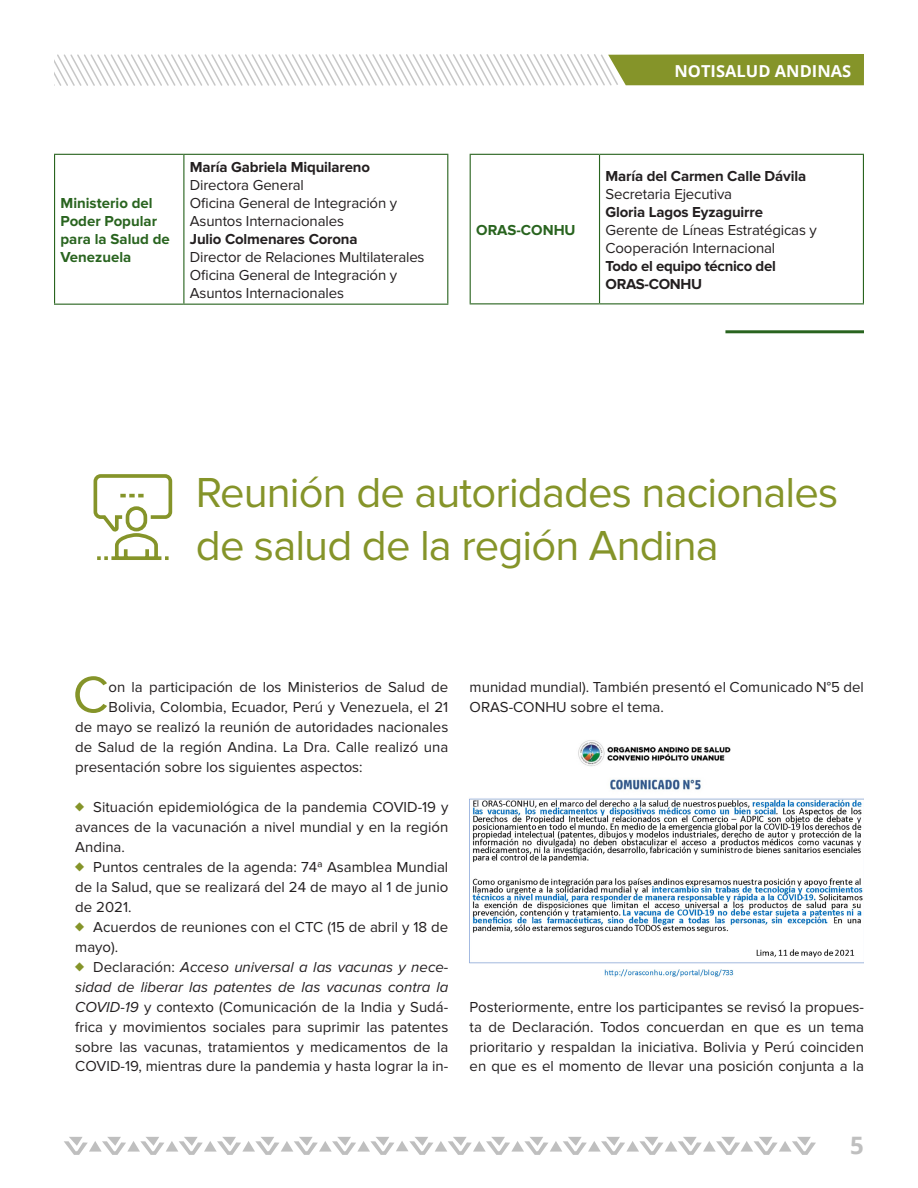
<style>
.page{position:relative;width:918px;height:1188px;background:#fff}
.page>*{position:absolute;margin:0;border:0;box-sizing:border-box;transform-origin:0 0}
.Primer_párrafo_-_Cap{font:53.25px "Proxima Nova";color:#859429}
.Títulos{font:43.5px/52.2px "Proxima Nova";letter-spacing:-.02em;color:#859429}
.t1{font:700 24px "Open Sans";color:#bfbfbf}
.t2{font:700 16.5px "Open Sans";color:#fff}
.Textos{font:15px/20px "Proxima Nova";color:#231f20}
.Primer_párrafo_-_Cap-2{font:15px "Proxima Nova";color:#231f20}
.Textos-2{font:700 15px "Proxima Nova";letter-spacing:-.01em;color:#231f20}
.Textos-3{font:700 15px/18px "Proxima Nova";color:#29641f}
.s1{font-weight:700;font-size:18px;color:#859429}
.s2{font-style:italic}
</style>
<div class="page">
<hr style="left:54px;top:154px;width:130px;height:1px;background:#29641f">
<hr style="left:184px;top:154px;width:264px;height:1px;background:#29641f">
<hr style="left:183px;top:155px;width:1px;height:149px;background:#29641f">
<hr style="left:54px;top:155px;width:1px;height:149px;background:#29641f">
<hr style="left:447px;top:155px;width:1px;height:149px;background:#29641f">
<hr style="left:54px;top:304px;width:130px;height:1px;background:#29641f">
<hr style="left:184px;top:304px;width:264px;height:1px;background:#29641f">
<svg style="left:64px;top:1137px;width:752px;height:18px"></svg>
<svg style="left:54px;top:54px;width:810px;height:32px"></svg>
<svg style="left:93px;top:474px;width:80px;height:86px"></svg>
<hr style="left:725px;top:330px;width:139px;height:3px;background:#29641f">
<hr style="left:599px;top:155px;width:1px;height:148px;background:#29641f">
<hr style="left:470px;top:303px;width:130px;height:1px;background:#29641f">
<hr style="left:600px;top:303px;width:264px;height:1px;background:#29641f">
<hr style="left:470px;top:154px;width:130px;height:1px;background:#29641f">
<hr style="left:470px;top:155px;width:1px;height:148px;background:#29641f">
<hr style="left:600px;top:154px;width:264px;height:1px;background:#29641f">
<hr style="left:863px;top:155px;width:1px;height:148px;background:#29641f">
<img style="left:469px;top:740px;width:395px;height:237px">
<p class="Textos-3" style="left:61px;top:195px;width:111px">Ministerio del<br>Poder Popular para la Salud de<br>Venezuela</p>
<p class="Textos-2" style="left:190px;top:159px;width:182px">María Gabriela Miquilareno</p>
<p class="Textos" style="left:190px;top:175px;width:116px">Directora General</p>
<p class="Textos" style="left:190px;top:194px;width:209px;line-height:18px">Oficina General de Integración y<br>Asuntos Internacionales</p>
<p class="Textos-2" style="left:190px;top:231px;width:169px">Julio Colmenares Corona</p>
<p class="Textos" style="left:190px;top:247px;width:236px">Director de Relaciones Multilaterales</p>
<p class="Textos" style="left:190px;top:266px;width:209px;line-height:18px">Oficina General de Integración y<br>Asuntos Internacionales</p>
<p class="t2" style="left:675px;top:59px;width:178px">NOTISALUD ANDINAS</p>
<p class="Textos-3" style="left:476px;top:221px;width:101px">ORAS-CONHU</p>
<p class="Textos-2" style="left:606px;top:167px;width:202px">María del Carmen Calle Dávila</p>
<p class="Textos" style="left:606px;top:184px;width:128px">Secretaria Ejecutiva</p>
<p class="Textos-2" style="left:606px;top:203px;width:159px">Gloria Lagos Eyzaguirre</p>
<p class="Textos" style="left:606px;top:221px;width:213px;line-height:18px">Gerente de Líneas Estratégicas y<br>Cooperación Internacional</p>
<p class="Textos-2" style="left:606px;top:257px;width:172px">Todo el equipo técnico del</p>
<p class="Textos-2" style="left:606px;top:275px;width:98px">ORAS-CONHU</p>
<p class="Títulos" style="left:196px;top:467px;width:644px">Reunión de autoridades nacionales de salud de la región Andina</p>
<p class="Primer_párrafo_-_Cap" style="left:73px;top:664px;width:38px">C</p>
<p class="Primer_párrafo_-_Cap-2" style="left:109px;top:679px;width:341px">on la participación de los Ministerios de Salud de</p>
<p class="Primer_párrafo_-_Cap-2" style="left:109px;top:699px;width:341px">Bolivia, Colombia, Ecuador, Perú y Venezuela, el 21</p>
<p class="Primer_párrafo_-_Cap-2" style="left:75px;top:719px;width:375px">de mayo se realizó la reunión de autoridades nacionales</p>
<p class="Primer_párrafo_-_Cap-2" style="left:75px;top:739px;width:375px">de Salud de la región Andina. La Dra. Calle realizó una</p>
<p class="Primer_párrafo_-_Cap-2" style="left:75px;top:759px;width:289px">presentación sobre los siguientes aspectos:</p>
<p class="Textos" style="left:75px;top:797px;width:375px;text-align:justify"><span class="s1">♦</span> Situación epidemiológica de la pandemia COVID-19 y avances de la vacunación a nivel mundial y en la región Andina.</p>
<p class="Textos" style="left:75px;top:857px;width:375px;text-align:justify"><span class="s1">♦</span> Puntos centrales de la agenda: 74ª Asamblea Mundial de la Salud, que se realizará del 24 de mayo al 1 de junio de 2021.</p>
<p class="Textos" style="left:75px;top:917px;width:375px"><span class="s1">♦</span> Acuerdos de reuniones con el CTC (15 de abril y 18 de mayo).</p>
<p class="Textos" style="left:75px;top:957px;width:375px;text-align:justify"><span class="s1">♦</span> Declaración: <span class="s2">Acceso universal a las vacunas y nece&shy;sidad de liberar las patentes de las vacunas contra la COVID-19</span> y contexto (Comunicación de la India y Sudá&shy;frica y movimientos sociales para suprimir las patentes sobre las vacunas, tratamientos y medicamentos de la COVID-19, mientras dure la pandemia y hasta lograr la in-</p>
<p class="Textos" style="left:470px;top:678px;width:396px">munidad mundial). También presentó el Comunicado N°5 del<br>ORAS-CONHU sobre el tema.</p>
<p class="Textos" style="left:470px;top:997px;width:396px;text-align:justify">Posteriormente, entre los participantes se revisó la propues&shy;ta de Declaración. Todos concuerdan en que es un tema prioritario y respaldan la iniciativa. Bolivia y Perú coinciden en que es el momento de llevar una posición conjunta a la</p>
<p class="t1" style="left:850px;top:1129px;width:15px">5</p>
</div>
